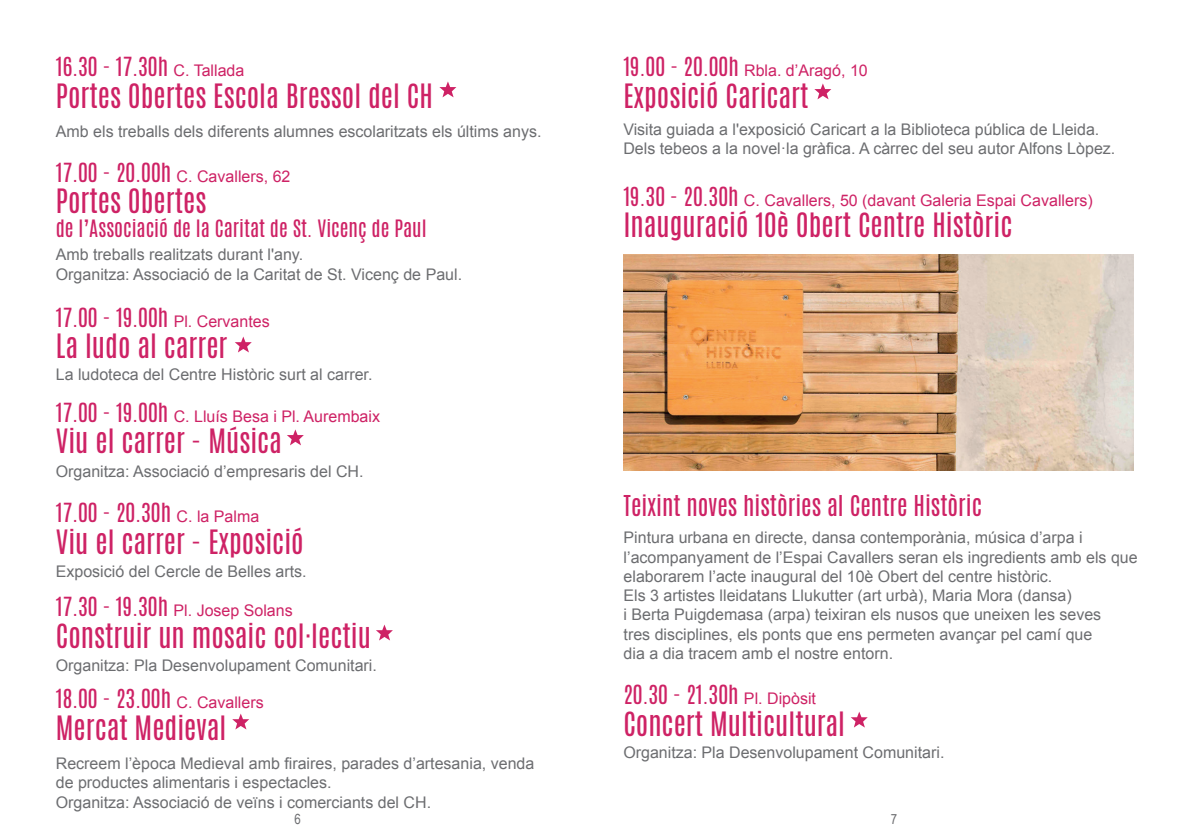
<style>
.page{position:relative;width:1191px;height:840px;background:#fff}
.page>*{position:absolute;margin:0;border:0;box-sizing:border-box;transform-origin:0 0}
.t1{font:28px "Antonio";color:#ce2265}
.t2{font:24px "Antonio";color:#ce2265}
.t3{font:22px "Antonio";color:#ce2265}
.t4{font:20px "Antonio";color:#ce2265}
.t5{font:16px/19.2px "Arial";color:#6c6d70}
.t6{font:16px "Arial";color:#ce2265}
.t7{font:14px "Arial Narrow";color:#6c6d70}
.s1{font-family:"Arial";font-size:16px}
.s2{font-family:"Antonio";font-size:22px}
</style>
<div class="page">
<img style="left:623px;top:254px;width:510px;height:216px">
<svg style="left:235px;top:336px;width:17px;height:16px"></svg>
<svg style="left:439px;top:81px;width:17px;height:16px"></svg>
<svg style="left:814px;top:83px;width:17px;height:16px"></svg>
<svg style="left:287px;top:429px;width:17px;height:16px"></svg>
<svg style="left:376px;top:624px;width:17px;height:16px"></svg>
<svg style="left:232px;top:713px;width:17px;height:16px"></svg>
<svg style="left:851px;top:711px;width:16px;height:16px"></svg>
<h3 class="t3" style="left:56px;top:51px;width:190px">16.30 - 17.30h <span class="s1">C. Tallada</span></h3>
<h1 class="t1" style="left:56px;top:75px;width:378px">Portes Obertes Escola Bressol del CH</h1>
<p class="t5" style="left:56px;top:122px;width:487px">Amb els treballs dels diferents alumnes escolaritzats els últims anys.</p>
<p class="t6" style="left:56px;top:165px;width:236px"><span class="s2">17.00 - 20.00h</span> C. Cavallers, 62</p>
<h1 class="t1" style="left:56px;top:180px;width:152px">Portes Obertes</h1>
<p class="t5" style="left:56px;top:245px;width:408px">Amb treballs realitzats durant l'any.<br>Organitza: Associació de la Caritat de St. Vicenç de Paul.</p>
<h3 class="t3" style="left:56px;top:301px;width:215px">17.00 - 19.00h <span class="s1">Pl. Cervantes</span></h3>
<h1 class="t1" style="left:56px;top:325px;width:173px">La ludo al carrer</h1>
<p class="t5" style="left:56px;top:364px;width:318px">La ludoteca del Centre Històric surt al carrer.</p>
<p class="t4" style="left:56px;top:214px;width:372px">de l’Associació de la Caritat de St. Vicenç de Paul</p>
<p class="t6" style="left:56px;top:406px;width:326px"><span class="s2">17.00 - 19.00h</span> C. Lluís Besa i Pl. Aurembaix</p>
<h1 class="t1" style="left:56px;top:420px;width:228px">Viu el carrer - Música</h1>
<p class="t5" style="left:56px;top:461px;width:309px">Organitza: Associació d’empresaris del CH.</p>
<h3 class="t3" style="left:56px;top:496px;width:205px">17.00 - 20.30h <span class="s1">C. la Palma</span></h3>
<h1 class="t1" style="left:56px;top:520px;width:249px">Viu el carrer - Exposició</h1>
<p class="t5" style="left:56px;top:561px;width:252px">Exposició del Cercle de Belles arts.</p>
<p class="t6" style="left:56px;top:600px;width:238px"><span class="s2">17.30 - 19.30h</span> Pl. Josep Solans</p>
<h1 class="t1" style="left:56px;top:614px;width:316px">Construir un mosaic col·lectiu</h1>
<p class="t5" style="left:56px;top:656px;width:323px">Organitza: Pla Desenvolupament Comunitari.</p>
<h3 class="t3" style="left:56px;top:682px;width:209px">18.00 - 23.00h <span class="s1">C. Cavallers</span></h3>
<h1 class="t1" style="left:56px;top:706px;width:172px">Mercat Medieval</h1>
<p class="t5" style="left:56px;top:753px;width:480px">Recreem l’època Medieval amb firaires, parades d’artesania, venda de productes alimentaris i espectacles.<br>Organitza: Associació de veïns i comerciants del CH.</p>
<p class="t6" style="left:623px;top:60px;width:246px"><span class="s2">19.00 - 20.00h</span> Rbla. d’Aragó, 10</p>
<h1 class="t1" style="left:623px;top:75px;width:187px">Exposició Caricart</h1>
<p class="t5" style="left:623px;top:119px;width:493px">Visita guiada a l'exposició Caricart a la Biblioteca pública de Lleida.<br>Dels tebeos a la novel·la gràfica. A càrrec del seu autor Alfons Lòpez.</p>
<p class="t6" style="left:623px;top:190px;width:471px"><span class="s2">19.30 - 20.30h</span> C. Cavallers, 50 (davant Galeria Espai Cavallers)</p>
<h1 class="t1" style="left:623px;top:204px;width:391px">Inauguració 10è Obert Centre Històric</h1>
<h2 class="t2" style="left:623px;top:487px;width:360px">Teixint noves històries al Centre Històric</h2>
<p class="t5" style="left:623px;top:528px;width:515px">Pintura urbana en directe, dansa contemporània, música d’arpa i l’acompanyament de l’Espai Cavallers seran els ingredients amb els que elaborarem l’acte inaugural del 10è Obert del centre històric.<br>Els 3 artistes lleidatans Llukutter (art urbà), Maria Mora (dansa)<br>i Berta Puigdemasa (arpa) teixiran els nusos que uneixen les seves<br>tres disciplines, els ponts que ens permeten avançar pel camí que<br>dia a dia tracem amb el nostre entorn.</p>
<h3 class="t3" style="left:623px;top:678px;width:194px">20.30 - 21.30h <span class="s1">Pl. Dipòsit</span></h3>
<h1 class="t1" style="left:623px;top:702px;width:223px">Concert Multicultural</h1>
<p class="t5" style="left:623px;top:742px;width:323px">Organitza: Pla Desenvolupament Comunitari.</p>
<p class="t7" style="left:294px;top:807px;width:8px">6</p>
<p class="t7" style="left:890px;top:807px;width:8px">7</p>
</div>
